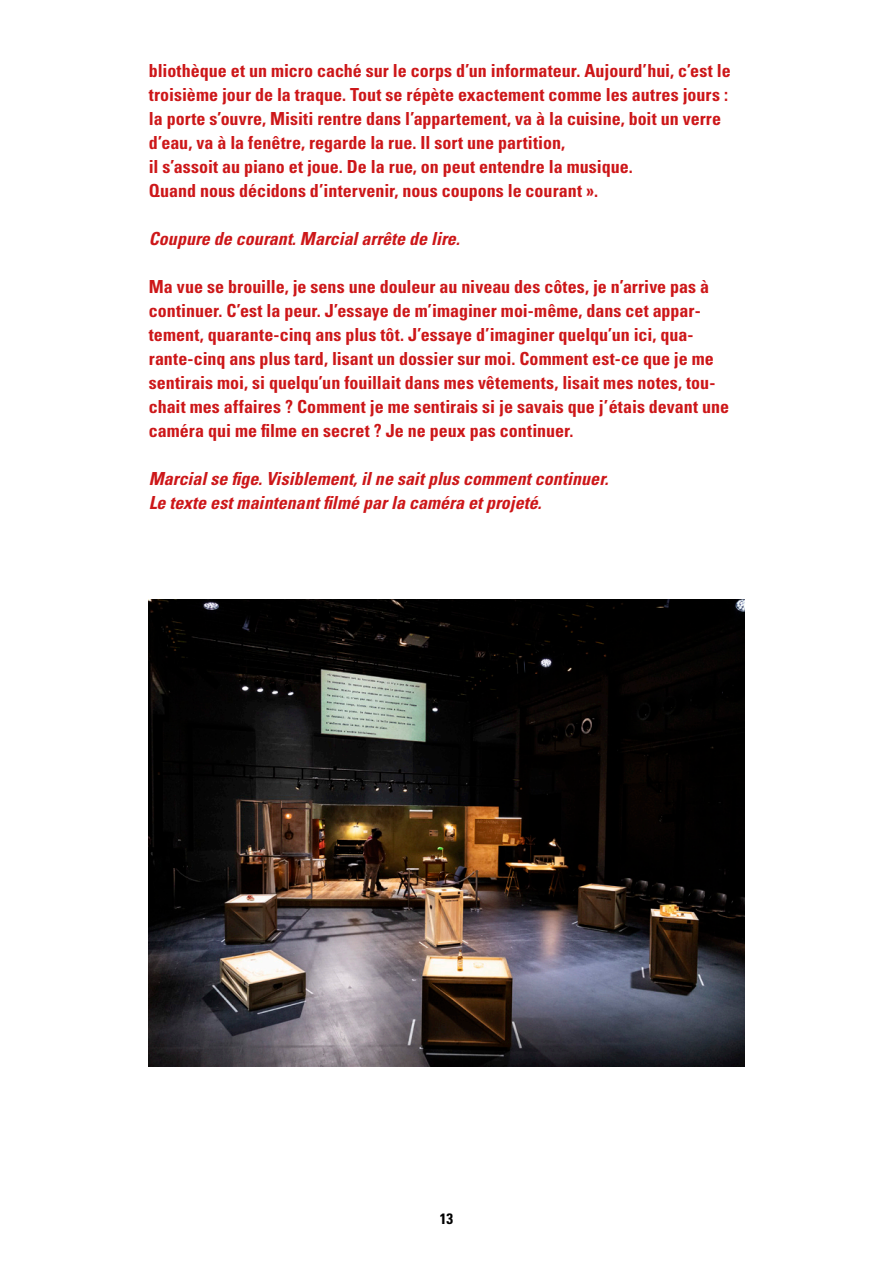
<style>
.page{position:relative;width:893px;height:1263px;background:#fff}
.page>*{position:absolute;margin:0;border:0;box-sizing:border-box;transform-origin:0 0}
.TEXTE_CENTRÉ_BOLD{font:700 condensed 18px/24px "Univers LT Std";color:#cd1719}
.TEXTE_CENTRÉ_BOLD-2{font:italic 700 condensed 18px "Univers LT Std";color:#cd1719}
.t1{font:700 condensed 15px "Univers LT Std";color:#000}
</style>
<div class="page">
<img style="left:149px;top:600px;width:595px;height:466px">
<p class="TEXTE_CENTRÉ_BOLD" style="left:149px;top:58px;width:583px">bliothèque et un micro caché sur le corps d’un informateur. Aujourd’hui, c’est le troisième jour de la traque. Tout se répète exactement comme les autres jours : la porte s’ouvre, Misiti rentre dans l’appartement, va à la cuisine, boit un verre d’eau, va à la fenêtre, regarde la rue. Il sort une partition,</p>
<p class="TEXTE_CENTRÉ_BOLD" style="left:149px;top:154px;width:485px">il s’assoit au piano et joue. De la rue, on peut entendre la musique.</p>
<p class="TEXTE_CENTRÉ_BOLD" style="left:149px;top:178px;width:451px">Quand nous décidons d’intervenir, nous coupons le courant ».</p>
<p class="TEXTE_CENTRÉ_BOLD-2" style="left:149px;top:227px;width:312px">Coupure de courant. Marcial arrête de lire.</p>
<p class="TEXTE_CENTRÉ_BOLD" style="left:149px;top:274px;width:582px">Ma vue se brouille, je sens une douleur au niveau des côtes, je n’arrive pas à continuer. C’est la peur. J’essaye de m’imaginer moi-même, dans cet appar&shy;tement, quarante-cinq ans plus tôt. J’essaye d’imaginer quelqu’un ici, qua&shy;rante-cinq ans plus tard, lisant un dossier sur moi. Comment est-ce que je me sentirais moi, si quelqu’un fouillait dans mes vêtements, lisait mes notes, tou&shy;chait mes affaires ? Comment je me sentirais si je savais que j’étais devant une caméra qui me filme en secret ? Je ne peux pas continuer.</p>
<p class="TEXTE_CENTRÉ_BOLD-2" style="left:149px;top:467px;width:461px">Marcial se fige. Visiblement, il ne sait plus comment continuer.</p>
<p class="TEXTE_CENTRÉ_BOLD-2" style="left:149px;top:491px;width:394px">Le texte est maintenant filmé par la caméra et projeté.</p>
<p class="t1" style="left:440px;top:1209px;width:15px">13</p>
</div>
